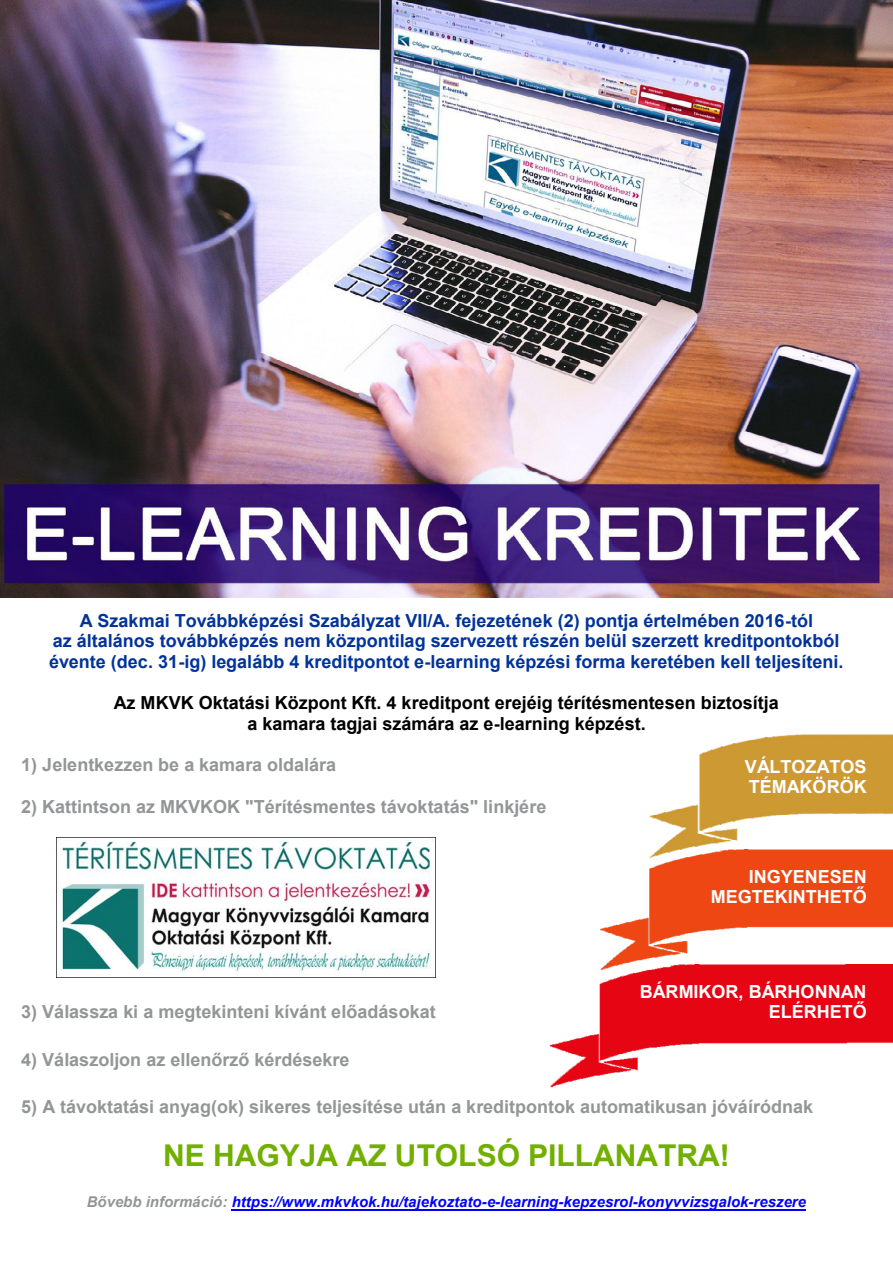
<style>
.page{position:relative;width:893px;height:1263px;background:#fff}
.page>*{position:absolute;margin:0;border:0;box-sizing:border-box;transform-origin:0 0}
.t1{font:700 30px "Arial";color:#71af01}
.t2{font:700 18px "Arial";color:#939597}
.t3{font:700 18px/20.7px "Arial";color:#039;text-align:center}
.t4{font:700 18px/20.7px "Arial";color:#000;text-align:center}
.t5{font:700 18px/20.7px "Arial";color:#fff}
.t6{font:700 18px "Arial";color:#fff}
.t7{font:italic 700 15px "Arial";color:#00f}
.s1{font-style:inherit}
.s2{color:#939597}
</style>
<div class="page">
<img style="left:649px;top:735px;width:244px;height:114px">
<img style="left:601px;top:849px;width:292px;height:115px">
<img style="left:550px;top:964px;width:343px;height:124px">
<img style="left:56px;top:837px;width:380px;height:141px">
<hr style="left:232px;top:1209px;width:574px;height:1px;background:#00f">
<img style="left:0;top:0;width:893px;height:597px">
<p class="t3" style="left:49px;top:610px;width:796px">A Szakmai Továbbképzési Szabályzat VII/A. fejezetének (2) pontja értelmében 2016<span class="s1">-</span>tól<br>az általános továbbképzés nem központilag szervezett részén belül szerzett kreditpontokból évente (dec. 31<span class="s1">-</span>ig) legalább 4 kreditpontot e<span class="s1">-lear</span>ning képzési forma keretében kell teljesíteni.</p>
<p class="t4" style="left:114px;top:693px;width:666px">Az MKVK Oktatási Központ Kft. 4 kreditpont erejéig térítésmentesen biztosítja a kamara tagjai számára az e<span class="s1">-</span>learning képzést.</p>
<p class="t2" style="left:21px;top:753px;width:317px"><span class="s1">1)</span> Jelentkezzen be a kamara oldalára</p>
<p class="t2" style="left:21px;top:794px;width:527px">2) Kattintson az MKVKOK "Térítésmentes távoktatás" linkjére</p>
<p class="t5" style="left:745px;top:756px;width:123px">VÁLTOZATOS<br>TÉMAKÖRÖK</p>
<p class="t6" style="left:749px;top:864px;width:120px">INGYENESEN</p>
<p class="t5" style="left:711px;top:887px;width:157px">MEGTEKINTHETŐ</p>
<p class="t5" style="left:640px;top:981px;width:228px;text-align:right">BÁRMIKOR, BÁRHONNAN<br>ELÉRHETŐ</p>
<p class="t2" style="left:21px;top:1000px;width:416px">3) Válassza ki a megtekinteni kívánt előadás<span class="s1">okat</span></p>
<p class="t2" style="left:21px;top:1047px;width:330px">4) Válaszoljon <span class="s1">az e</span>llenőrző kérdésekre</p>
<p class="t2" style="left:21px;top:1095px;width:793px"><span class="s1">5)</span> A távoktatási anyag(ok) sikeres teljesítése után a kreditpontok automatikusan jóváíródnak</p>
<h1 class="t1" style="left:163px;top:1135px;width:568px">NE HAGYJA AZ UTOLSÓ PILLANATRA<span class="s1">!</span></h1>
<p class="t7" style="left:87px;top:1192px;width:721px"><span class="s2">Bővebb információ:</span> https://www.mkvkok.hu/tajekoztato-e-learning-kepzesrol-konyvvizsgalok-reszere</p>
</div>
